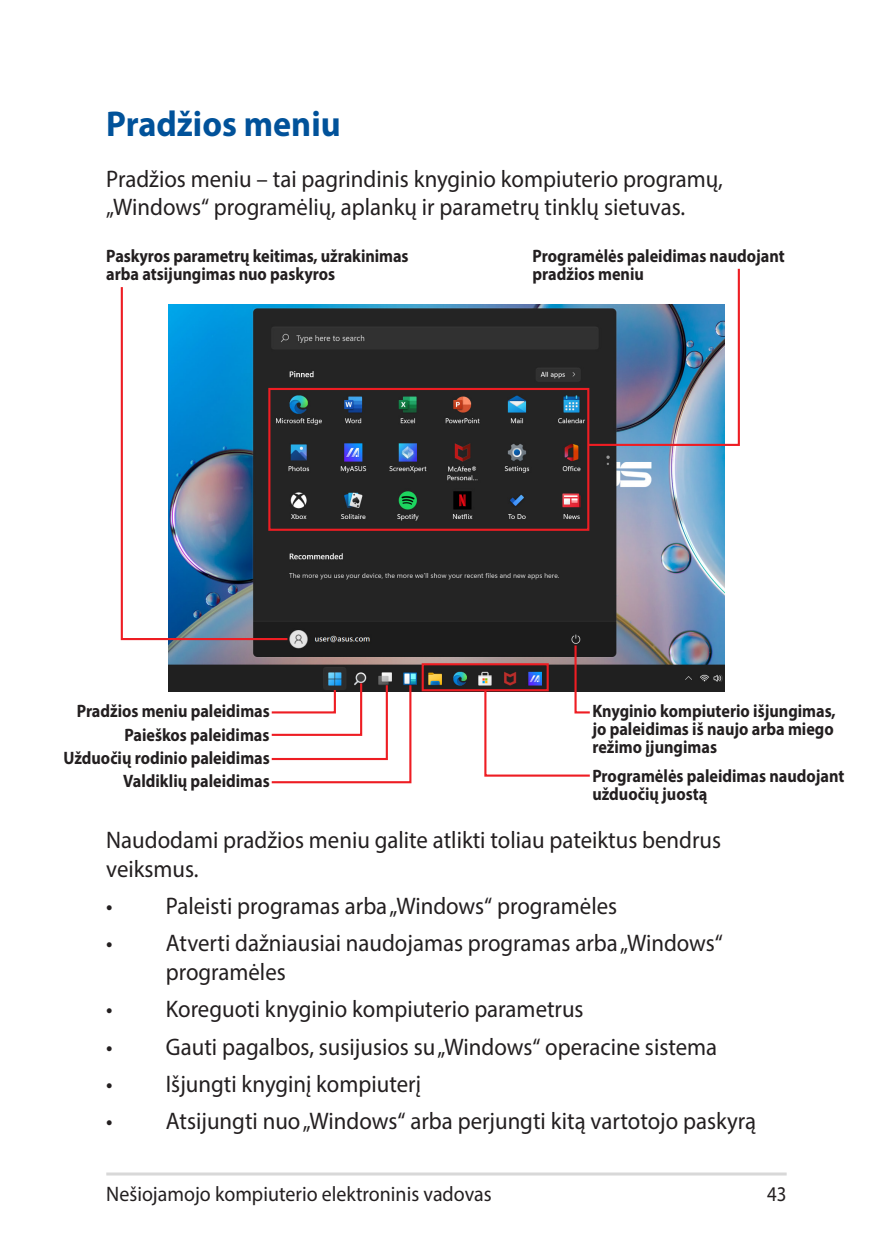
<style>
.page{position:relative;width:893px;height:1259px;background:#fff}
.page>*{position:absolute;margin:0;border:0;box-sizing:border-box;transform-origin:0 0}
.Heading_1{font:700 36px "Myriad Pro";color:#01529a;scale:.95 1}
.List{font:24px/28.8px "Myriad Pro";color:#231f20;scale:.95 1}
.Body_Text{font:24px/28.8px "Myriad Pro";color:#231f20;scale:.95 1}
.t1{font:21px "Myriad Pro";color:#231f20;scale:.95 1}
.t2{font:21px "Myriad Pro";color:#231f20;scale:.9 1}
.Figure_Label{font:700 18px/18px "Myriad Pro";color:#231f20;scale:.9 1}
</style>
<div class="page">
<hr style="left:106px;top:1172px;width:681px;height:3px;background:#d8d8d8">
<img style="left:168px;top:304px;width:557px;height:387px">
<img style="left:586px;top:268px;width:154px;height:179px">
<div style="left:268px;top:388px;width:321px;height:143px;border:2px solid #ee1d23"></div>
<div style="left:422px;top:663px;width:127px;height:28px;border:2px solid #ee1d23"></div>
<svg style="left:270px;top:681px;width:142px;height:103px"></svg>
<svg style="left:120px;top:287px;width:170px;height:354px"></svg>
<svg style="left:483px;top:643px;width:109px;height:134px"></svg>
<p class="Heading_1" style="left:106px;top:101px;width:248px">Pradžios meniu</p>
<p class="Body_Text" style="left:106px;top:164px;width:650px">Pradžios meniu – tai pagrindinis knyginio kompiuterio programų, „Windows“ programėlių, aplankų ir parametrų tinklų sietuvas.</p>
<p class="Figure_Label" style="left:106px;top:247px;width:337px">Paskyros parametrų keitimas, užrakinimas arba atsijungimas nuo paskyros</p>
<p class="Figure_Label" style="left:533px;top:247px;width:282px">Programėlės paleidimas naudojant pradžios meniu</p>
<p class="Figure_Label" style="left:77px;top:702px;width:216px">Pradžios meniu paleidimas</p>
<p class="Figure_Label" style="left:64px;top:748px;width:231px">Užduočių rodinio paleidimas</p>
<p class="Figure_Label" style="left:124px;top:725px;width:163px">Paieškos paleidimas</p>
<p class="Figure_Label" style="left:123px;top:771px;width:164px">Valdiklių paleidimas</p>
<p class="Figure_Label" style="left:592px;top:702px;width:272px;text-align:justify">Knyginio kompiuterio išjungimas, jo paleidimas iš naujo arba miego režimo įjungimas</p>
<p class="Figure_Label" style="left:592px;top:766px;width:282px">Programėlės paleidimas naudojant užduočių juostą</p>
<p class="Body_Text" style="left:106px;top:825px;width:649px">Naudodami pradžios meniu galite atlikti toliau pateiktus bendrus veiksmus.</p>
<p class="List" style="left:106px;top:891px;width:539px">• Paleisti programas arba „Windows“ programėles</p>
<p class="List" style="left:166px;top:928px;width:588px;text-indent:-60px">• Atverti dažniausiai naudojamas programas arba „Windows“ programėles</p>
<p class="List" style="left:106px;top:994px;width:504px">• Koreguoti knyginio kompiuterio parametrus</p>
<p class="List" style="left:106px;top:1031px;width:645px">• Gauti pagalbos, susijusios su „Windows“ operacine sistema</p>
<p class="List" style="left:106px;top:1069px;width:333px">• Išjungti knyginį kompiuterį</p>
<p class="List" style="left:106px;top:1106px;width:686px">• Atsijungti nuo „Windows“ arba perjungti kitą vartotojo paskyrą</p>
<p class="t1" style="left:106px;top:1180px;width:407px">Nešiojamojo kompiuterio elektroninis vadovas</p>
<p class="t2" style="left:767px;top:1180px;width:23px">43</p>
</div>
